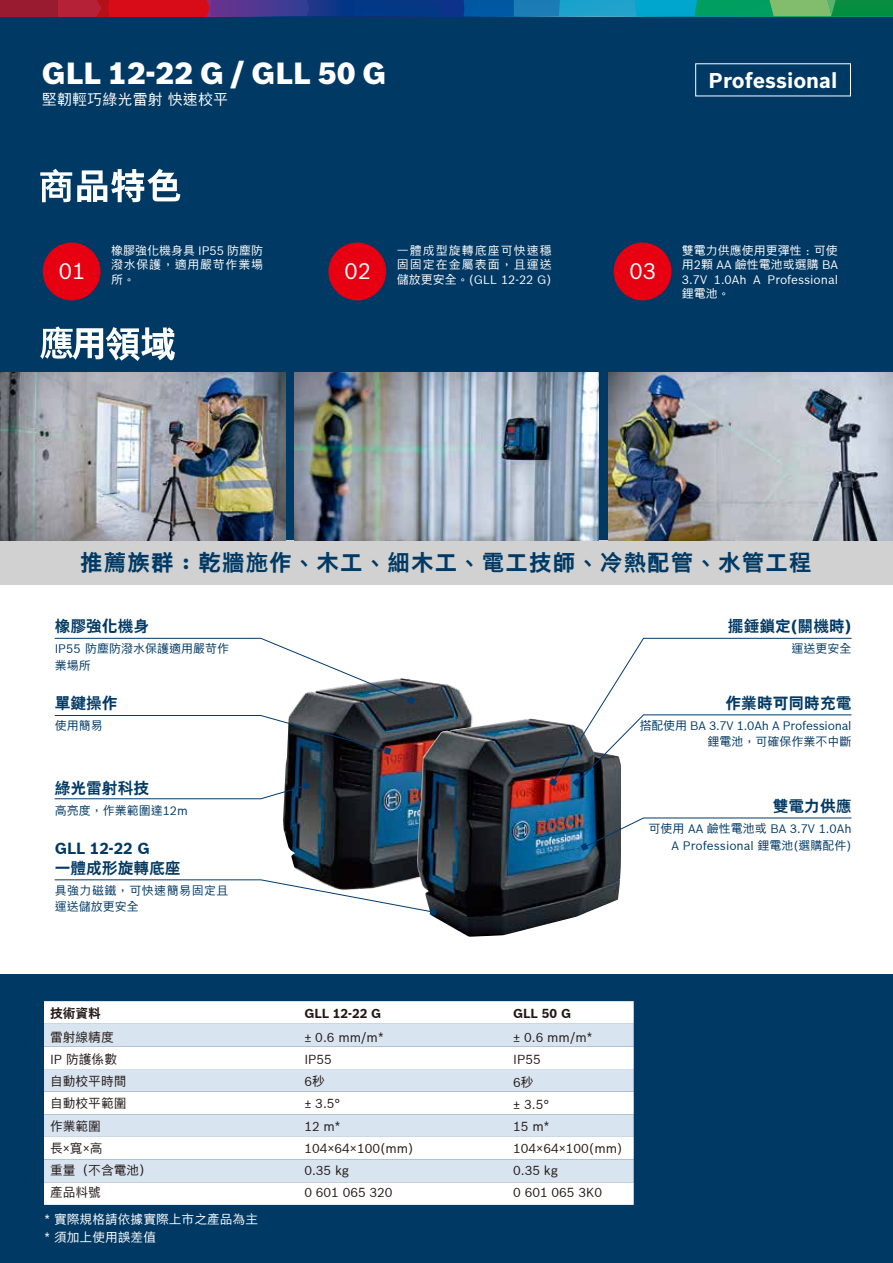
<style>
.page{position:relative;width:893px;height:1263px;background:#003964}
.page>*{position:absolute;margin:0;border:0;box-sizing:border-box;transform-origin:0 0}
.t1{font:900 30px "Bosch Sans";color:#fff}
.t2{font:700 22.5px "Bosch Sans CHT";letter-spacing:.05em;color:#003964}
.t3{font:22.05px "Bosch Sans";color:#fff}
.t4{font:700 21px "Bosch Sans";color:#fff}
.t5{font:700 15.75px/19.5px "Bosch Sans CHT";color:#003964}
.t6{font:15px "Bosch Sans CHT";letter-spacing:.01em;color:#fff}
.t7{font:12.75px/22.2px "Bosch Sans CHT";color:#221815}
.t8{font:12.75px/18px "Bosch Sans CHT";color:#fff}
.t9{font:700 12.75px "Bosch Sans CHT";color:#221815}
.t10{font:12px/16.5px "Bosch Sans CHT";color:#003964;text-align:right}
.t11{font:12px/14.4px "Bosch Sans CHT";color:#fff;text-align:justify}
.t12{font:12px/16.5px "Bosch Sans CHT";letter-spacing:.04em;color:#003964}
</style>
<div class="page">
<svg style="left:40px;top:169px;width:140px;height:33px"></svg>
<div style="left:0;top:584px;width:893px;height:390px;background:#fff"></div>
<div style="left:0;top:540px;width:893px;height:44px;background:#d0d1d0"></div>
<svg style="left:40px;top:326px;width:135px;height:35px"></svg>
<img style="left:0;top:373px;width:285px;height:167px">
<svg style="left:44px;top:1001px;width:590px;height:204px;background:#ecf1f7"></svg>
<img style="left:294px;top:373px;width:304px;height:167px">
<img style="left:608px;top:373px;width:285px;height:167px">
<svg style="left:0;top:0;width:893px;height:16px;background:#435c76"></svg>
<div style="left:43px;top:243px;width:57px;height:57px;background:#e60012;border-radius:50%"></div>
<div style="left:328px;top:243px;width:58px;height:57px;background:#e60012;border-radius:50%"></div>
<div style="left:614px;top:243px;width:57px;height:57px;background:#e60012;border-radius:50%"></div>
<img style="left:283px;top:680px;width:190px;height:199px">
<img style="left:417px;top:718px;width:204px;height:219px">
<svg style="left:54px;top:782px;width:256px;height:18px"></svg>
<svg style="left:54px;top:879px;width:383px;height:36px"></svg>
<svg style="left:54px;top:715px;width:337px;height:40px"></svg>
<svg style="left:580px;top:817px;width:272px;height:34px"></svg>
<svg style="left:549px;top:637px;width:303px;height:150px"></svg>
<svg style="left:54px;top:637px;width:361px;height:67px"></svg>
<h1 class="t1" style="left:42px;top:50px;width:346px">GLL 12-22 G / GLL 50 G</h1>
<p class="t6" style="left:42px;top:88px;width:188px">堅韌輕巧綠光雷射 快速校平</p>
<h3 class="t3" style="left:59px;top:255px;width:28px">01</h3>
<p class="t11" style="left:111px;top:243px;width:153px">橡膠強化機身具 IP55 防塵防潑水保護，適用嚴苛作業場所。</p>
<h3 class="t3" style="left:344px;top:255px;width:28px">02</h3>
<p class="t11" style="left:397px;top:243px;width:156px">一體成型旋轉底座可快速穩固固定在金屬表面，且運送儲放更安全。(GLL 12-22 G)</p>
<h3 class="t4" style="left:709px;top:65px;width:130px">Professional</h3>
<h3 class="t3" style="left:629px;top:255px;width:28px">03</h3>
<p class="t11" style="left:682px;top:243px;width:158px">雙電力供應使用更彈性：可使用2顆 AA 鹼性電池或選購 BA 3.7V 1.0Ah A Professional鋰電池。</p>
<h2 class="t2" style="left:80px;top:545px;width:733px">推薦族群：乾牆施作、木工、細木工、電工技師、冷熱配管、水管工程</h2>
<p class="t5" style="left:55px;top:616px;width:96px">橡膠強化機身</p>
<p class="t10" style="left:55px;top:640px;width:176px;text-align:left">IP55 防塵防潑水保護適用嚴苛作業場所</p>
<p class="t5" style="left:55px;top:693px;width:64px">單鍵操作</p>
<p class="t10" style="left:55px;top:717px;width:49px">使用簡易</p>
<p class="t5" style="left:55px;top:778px;width:96px">綠光雷射科技</p>
<p class="t10" style="left:55px;top:802px;width:135px">高亮度，作業範圍達12m</p>
<p class="t5" style="left:55px;top:838px;width:127px">GLL 12-22 G<br>一體成形旋轉底座</p>
<p class="t12" style="left:55px;top:882px;width:175px">具強力磁鐵，可快速簡易固定且運送儲放更安全</p>
<p class="t9" style="left:50px;top:1003px;width:52px">技術資料</p>
<p class="t9" style="left:304px;top:1003px;width:78px">GLL 12-22 G</p>
<p class="t7" style="left:304px;top:1026px;width:111px">± 0.6 mm/m*<br>IP55<br>6秒<br>± 3.5°<br>12 m*<br>104×64×100(mm)<br>0.35 kg<br>0 601 065 320</p>
<p class="t7" style="left:50px;top:1026px;width:103px">雷射線精度<br>IP 防護係數<br>自動校平時間<br>自動校平範圍<br>作業範圍<br>長×寬×高<br>重量（不含電池）產品料號</p>
<p class="t8" style="left:45px;top:1210px;width:215px">* 實際規格請依據實際上市之產品為主* 須加上使用誤差值</p>
<p class="t5" style="left:728px;top:616px;width:125px">擺錘鎖定(關機時)</p>
<p class="t10" style="left:791px;top:640px;width:61px">運送更安全</p>
<p class="t5" style="left:725px;top:693px;width:127px">作業時可同時充電</p>
<p class="t10" style="left:640px;top:717px;width:213px">搭配使用 BA 3.7V 1.0Ah A Professional鋰電池，可確保作業不中斷</p>
<p class="t5" style="left:773px;top:796px;width:80px">雙電力供應</p>
<p class="t10" style="left:649px;top:820px;width:204px">可使用 AA 鹼性電池或 BA 3.7V 1.0Ah<br>A Professional 鋰電池(選購配件)</p>
<p class="t9" style="left:513px;top:1003px;width:59px">GLL 50 G</p>
<p class="t7" style="left:513px;top:1026px;width:111px">± 0.6 mm/m*<br>IP55<br>6秒<br>± 3.5°<br>15 m*<br>104×64×100(mm)<br>0.35 kg<br>0 601 065 3K0</p>
</div>
